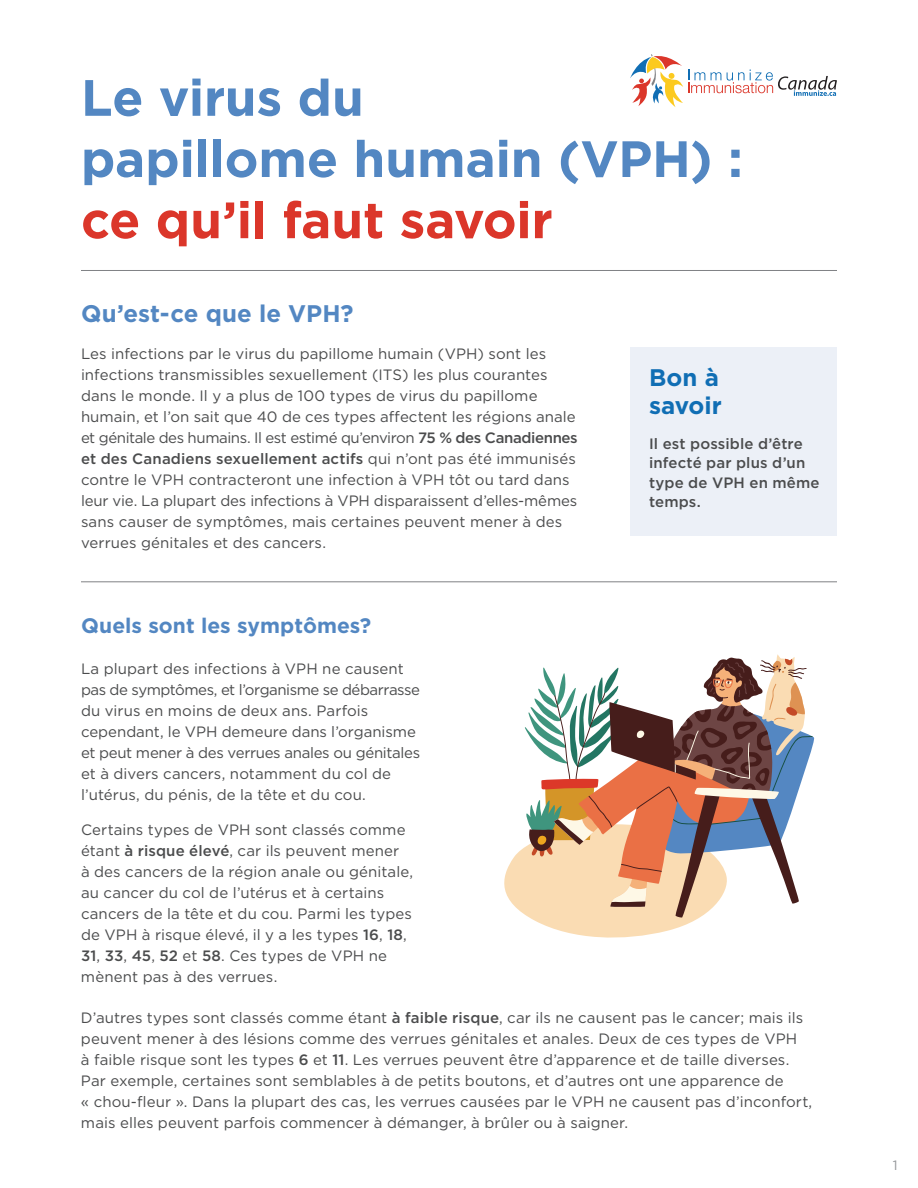
<style>
.page{position:relative;width:918px;height:1188px;background:#fff}
.page>*{position:absolute;margin:0;border:0;box-sizing:border-box;transform-origin:0 0}
.t1{font:700 51px/61.2px "Gotham";letter-spacing:-.005em;color:#5387c2}
.t2{font:700 51px "Gotham";letter-spacing:-.005em;color:#db362a}
.t3{font:700 24px "Gotham";color:#5387c2}
.t4{font:700 24px/28.8px "Gotham";color:#106eb4}
.t5{font:700 21px "Gotham";color:#5387c2}
.t6{font:15px/21px "Gotham";letter-spacing:.005em;color:#4b4c4d}
.t7{font:500 15px/19.5px "Gotham";letter-spacing:.01em;color:#4b4c4d}
.t8{font:13.5px "Gotham";color:#939598}
.s1{font-weight:500}
</style>
<div class="page">
<svg style="left:504px;top:654px;width:311px;height:284px"></svg>
<hr style="left:81px;top:270px;width:756px;height:1px;background:#808285">
<hr style="left:81px;top:582px;width:756px;height:1px;background:#808285">
<svg style="left:630px;top:54px;width:207px;height:53px"></svg>
<div style="left:630px;top:347px;width:207px;height:189px;background:#ecf0f7"></div>
<h1 class="t1" style="left:81px;top:67px;width:664px">Le virus du<br>papillome humain (VPH) :</h1>
<h1 class="t2" style="left:81px;top:186px;width:473px">ce qu’il faut savoir</h1>
<h2 class="t3" style="left:81px;top:298px;width:274px">Qu’est-ce que le VPH?</h2>
<p class="t6" style="left:81px;top:343px;width:498px">Les infections par le virus du papillome humain (VPH) sont les infections transmissibles sexuellement (ITS) les plus courantes dans le monde. Il y a plus de 100 types de virus du papillome humain, et l’on sait que 40 de ces types affectent les régions anale et génitale des humains. Il est estimé qu’environ <span class="s1">75 % des Canadiennes et des Canadiens sexuellement actifs</span> qui n’ont pas été immunisés contre le VPH contracteront une infection à VPH tôt ou tard dans leur vie. La plupart des infections à VPH disparaissent d’elles-mêmes sans causer de symptômes, mais certaines peuvent mener à des verrues génitales et des cancers.</p>
<h2 class="t4" style="left:649px;top:363px;width:74px">Bon à savoir</h2>
<p class="t7" style="left:649px;top:434px;width:172px">Il est possible d’être infecté par plus d’un type de VPH en même temps.</p>
<h3 class="t5" style="left:81px;top:611px;width:292px">Quels sont les symptômes?</h3>
<p class="t6" style="left:81px;top:658px;width:341px">La plupart des infections à VPH ne causent pas de symptômes, et l’organisme se débarrasse du virus en moins de deux ans. Parfois cependant, le VPH demeure dans l’organisme et peut mener à des verrues anales ou génitales et à divers cancers, notamment du col de l’utérus, du pénis, de la tête et du cou.</p>
<p class="t6" style="left:81px;top:819px;width:334px">Certains types de VPH sont classés comme étant <span class="s1">à risque élevé</span>, car ils peuvent mener<br>à des cancers de la région anale ou génitale, au cancer du col de l’utérus et à certains cancers de la tête et du cou. Parmi les types de VPH à risque élevé, il y a les types <span class="s1">16</span>, <span class="s1">18</span>, <span class="s1">31</span>, <span class="s1">33</span>, <span class="s1">45</span>, <span class="s1">52</span> et <span class="s1">58</span>. Ces types de VPH ne mènent pas à des verrues.</p>
<p class="t6" style="left:81px;top:1007px;width:733px">D’autres types sont classés comme étant <span class="s1">à faible risque</span>, car ils ne causent pas le cancer; mais ils peuvent mener à des lésions comme des verrues génitales et anales. Deux de ces types de VPH<br>à faible risque sont les types <span class="s1">6</span> et <span class="s1">11</span>. Les verrues peuvent être d’apparence et de taille diverses.<br>Par exemple, certaines sont semblables à de petits boutons, et d’autres ont une apparence de<br>« chou-fleur ». Dans la plupart des cas, les verrues causées par le VPH ne causent pas d’inconfort, mais elles peuvent parfois commencer à démanger, à brûler ou à saigner.</p>
<p class="t8" style="left:893px;top:1156px;width:6px">1</p>
</div>
